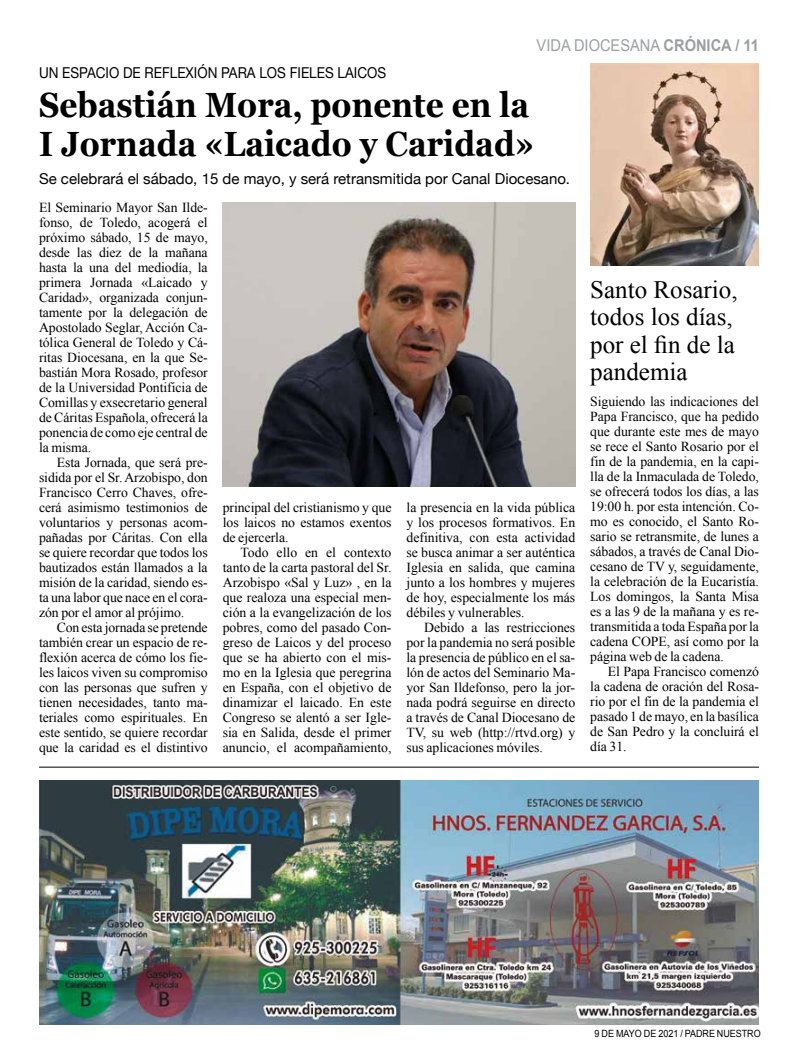
<style>
.page{position:relative;width:798px;height:1063px;background:#fff}
.page>*{position:absolute;margin:0;border:0;box-sizing:border-box;transform-origin:0 0}
.t1{font:700 35px/38.8px "Georgia";color:#000;scale:.9 1}
.t2{font:25px/27.5px "Times New Roman";color:#000}
.t3{font:16.25px "Arial";color:#9c9e9f;scale:.9 1}
.t4{font:15px "Helvetica Neue";color:#000}
.t5{font:15px "Helvetica Neue";color:#000;scale:.9 1}
.t6{font:13.75px/15px "Times New Roman";letter-spacing:-.005em;color:#000;text-align:justify}
.t7{font:10px "Arial";letter-spacing:-.005em;color:#000;scale:.9 1}
.s1{font-weight:700}
</style>
<div class="page">
<img style="left:39px;top:780px;width:719px;height:244px">
<hr style="left:39px;top:767px;width:719px;height:1px;background:#000">
<img style="left:223px;top:202px;width:352px;height:284px">
<img style="left:590px;top:64px;width:168px;height:202px">
<p class="t3" style="left:536px;top:34px;width:248px">VIDA DIOCESANA <span class="s1">CRÓNICA / 11</span></p>
<p class="t5" style="left:39px;top:62px;width:387px">UN ESPACIO DE REFLEXIÓN PARA LOS FIELES LAICOS</p>
<h1 class="t1" style="left:39px;top:83px;width:551px">Sebastián Mora, ponente en la<br>I Jornada «Laicado y Caridad»</h1>
<p class="t4" style="left:39px;top:168px;width:532px">Se celebrará el sábado, 15 de mayo, y será retransmitida por Canal Diocesano.</p>
<p class="t6" style="left:39px;top:199px;width:170px">El Seminario Mayor San Ilde&shy;fonso, de Toledo, acogerá el próximo sábado, 15 de mayo, desde las diez de la mañana hasta la una del mediodía, la primera Jornada «Laicado y Caridad», organizada conjun&shy;tamente por la delegación de Apostolado Seglar, Acción Ca&shy;tólica General de Toledo y Cá&shy;ritas Diocesana, en la que Se&shy;bastián Mora Rosado, profesor de la Universidad Pontificia de Comillas y exsecretario general de Cáritas Española, ofrecerá la ponencia de como eje central de la misma.</p>
<p class="t6" style="left:39px;top:454px;width:170px;text-indent:18px">Esta Jornada, que será pre&shy;sidida por el Sr. Arzobispo, don Francisco Cerro Chaves, ofre&shy;cerá asimismo testimonios de voluntarios y personas acom&shy;pañadas por Cáritas. Con ella se quiere recordar que todos los bautizados están llamados a la misión de la caridad, siendo es&shy;ta una labor que nace en el cora&shy;zón por el amor al prójimo.</p>
<p class="t6" style="left:39px;top:619px;width:170px;text-indent:18px">Con esta jornada se pretende también crear un espacio de re&shy;flexión acerca de cómo los fie&shy;les laicos viven su compromiso con las personas que sufren y tienen necesidades, tanto ma&shy;teriales como espirituales. En este sentido, se quiere recordar que la caridad es el distintivo</p>
<p class="t6" style="left:223px;top:499px;width:170px">principal del cristianismo y que los laicos no estamos exentos de ejercerla.</p>
<p class="t6" style="left:223px;top:544px;width:170px;text-indent:18px">Todo ello en el contexto tanto de la carta pastoral del Sr.<br>Arzobispo «Sal y Luz» , en la que realoza una especial men&shy;ción a la evangelización de los pobres, como del pasado Con&shy;greso de Laicos y del proceso que se ha abierto con el mis&shy;mo en la Iglesia que peregrina en España, con el objetivo de dinamizar el laicado. En este Congreso se alentó a ser Igle&shy;sia en Salida, desde el primer anuncio, el acompañamiento,</p>
<p class="t6" style="left:406px;top:499px;width:170px">la presencia en la vida pública y los procesos formativos. En definitiva, con esta actividad se busca animar a ser auténtica Iglesia en salida, que camina junto a los hombres y mujeres de hoy, especialmente los más débiles y vulnerables.</p>
<p class="t6" style="left:406px;top:619px;width:170px;text-indent:18px">Debido a las restricciones por la pandemia no será posible la presencia de público en el sa&shy;lón de actos del Seminario Ma&shy;yor San Ildefonso, pero la jor&shy;nada podrá seguirse en directo a través de Canal Diocesano de TV, su web (http://rtvd.org) y sus aplicaciones móviles.</p>
<h2 class="t2" style="left:590px;top:275px;width:149px">Santo Rosario, todos los días, por el fin de la pandemia</h2>
<p class="t6" style="left:590px;top:394px;width:170px">Siguiendo las indicaciones del Papa Francisco, que ha pedido que durante este mes de mayo se rece el Santo Rosario por el fin de la pandemia, en la capi&shy;lla de la Inmaculada de Toledo, se ofrecerá todos los días, a las 19:00 h. por esta intención. Co&shy;mo es conocido, el Santo Ro&shy;sario se retransmite, de lunes a sábados, a través de Canal Dio&shy;cesano de TV y, seguidamente, la celebración de la Eucaristía.<br>Los domingos, la Santa Misa es a las 9 de la mañana y es re&shy;transmitida a toda España por la cadena COPE, así como por la página web de la cadena.</p>
<p class="t6" style="left:590px;top:664px;width:170px;text-indent:18px">El Papa Francisco comenzó la cadena de oración del Rosa&shy;rio por el fin de la pandemia el pasado 1 de mayo, en la basílica de San Pedro y la concluirá el día 31.</p>
<p class="t7" style="left:594px;top:1027px;width:186px">9 DE MAYO DE 2021 / PADRE NUESTRO</p>
</div>
